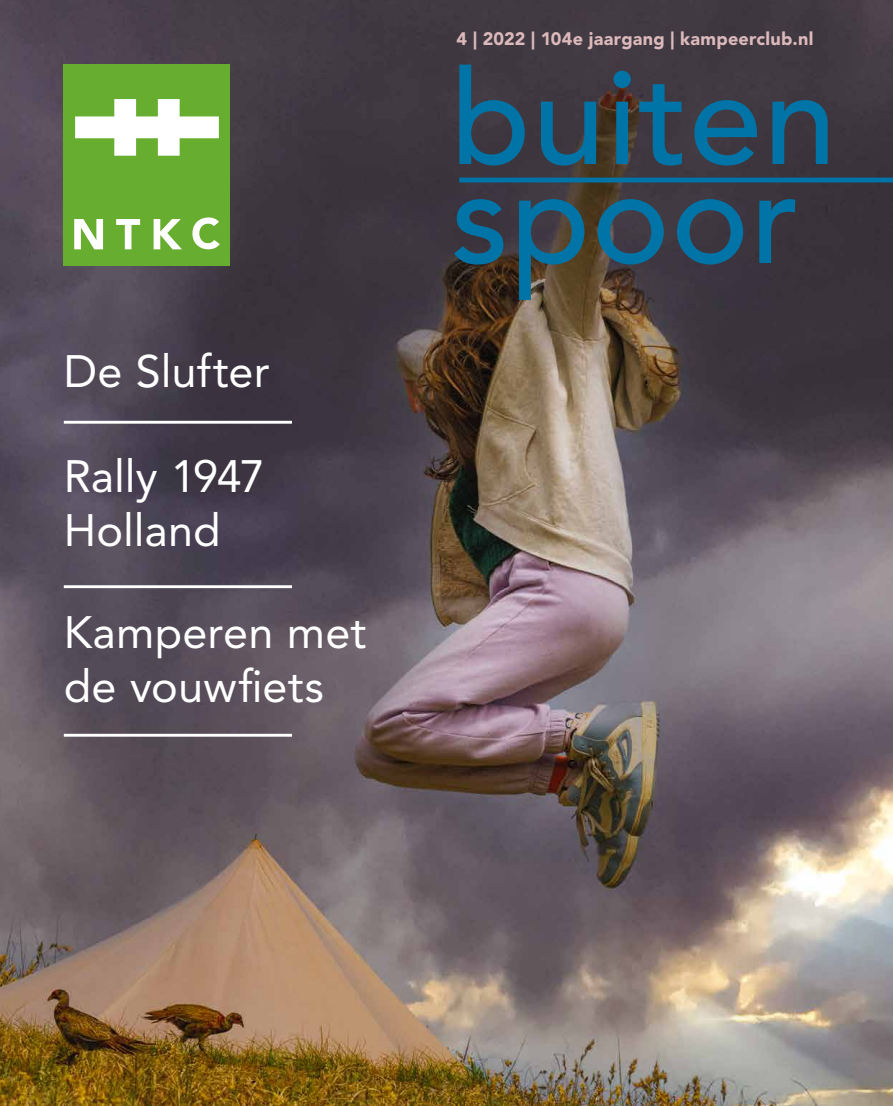
<style>
.page{position:relative;width:893px;height:1106px;background:#fff}
.page>*{position:absolute;margin:0;border:0;box-sizing:border-box;transform-origin:0 0}
.t1{font:500 131.4px/99px "Avenir LT Std";letter-spacing:.01em;color:#0074a6}
.t2{font:45px/54px "Avenir LT Pro";letter-spacing:.005em;color:#fff}
.t3{font:900 18px "Avenir LT Std";letter-spacing:.015em;color:#dcb9bb}
</style>
<div class="page">
<img style="left:0;top:0;width:893px;height:1106px">
<div style="left:64px;top:64px;width:166px;height:201px;background:#67ad2f"></div>
<svg style="left:75px;top:99px;width:144px;height:57px"></svg>
<svg style="left:192px;top:217px;width:28px;height:32px"></svg>
<svg style="left:74px;top:219px;width:29px;height:30px"></svg>
<svg style="left:116px;top:219px;width:24px;height:30px"></svg>
<svg style="left:154px;top:219px;width:28px;height:30px"></svg>
<hr style="left:64px;top:421px;width:228px;height:2px;background:#fff">
<hr style="left:64px;top:585px;width:228px;height:3px;background:#fff">
<hr style="left:64px;top:733px;width:228px;height:3px;background:#fff">
<hr style="left:459px;top:178px;width:434px;height:4px;background:#0074a6">
<p class="t2" style="left:64px;top:344px;width:207px">De Slufter</p>
<p class="t2" style="left:64px;top:449px;width:202px">Rally 1947<br>Holland</p>
<p class="t2" style="left:64px;top:605px;width:304px">Kamperen met de vouwfiets</p>
<p class="t3" style="left:457px;top:28px;width:358px">4 | 2022 | 104e jaargang | kampeerclub.nl</p>
<h1 class="t1" style="left:450px;top:72px;width:388px">buiten spoor</h1>
</div>
